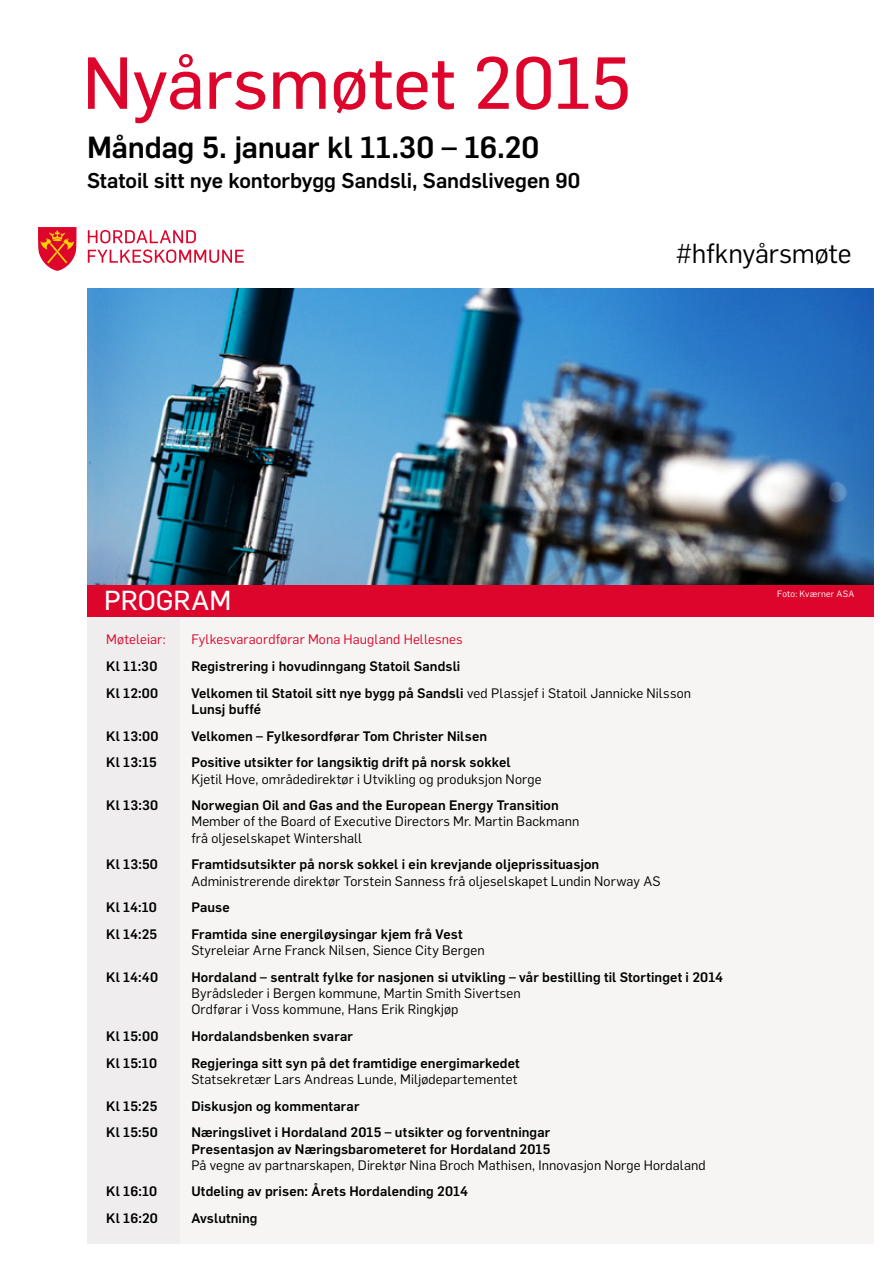
<style>
.page{position:relative;width:893px;height:1263px;background:#fff}
.page>*{position:absolute;margin:0;border:0;box-sizing:border-box;transform-origin:0 0}
.t1{font:72px "Flama Basic";color:#dd052b}
.t2{font:500 30px "Flama";letter-spacing:-.005em;color:#000}
.t3{font:27px "Flama";letter-spacing:-.005em;color:#000}
.t4{font:27px "Flama Basic";color:#fff}
.t5{font:500 21px "Flama";letter-spacing:-.005em;color:#000}
.t6{font:500 13.5px/16.2px "Flama";letter-spacing:.01em;color:#000}
.t7{font:13.5px/16.2px "Flama";letter-spacing:.01em;color:#000}
.t8{font:13.5px "Flama";letter-spacing:.01em;color:#dd052b}
.t9{font:9px "Flama";letter-spacing:.02em;color:#fff}
.s1{font-weight:400}
</style>
<div class="page">
<div style="left:88px;top:603px;width:786px;height:641px;background:#f6f5f3"></div>
<div style="left:88px;top:608px;width:92px;height:636px;background:#efeded"></div>
<img style="left:88px;top:288px;width:786px;height:297px">
<svg style="left:88px;top:230px;width:108px;height:13px"></svg>
<svg style="left:88px;top:249px;width:156px;height:14px"></svg>
<svg style="left:38px;top:227px;width:38px;height:44px;background:#e64844"></svg>
<div style="left:88px;top:585px;width:786px;height:32px;background:#dd052b"></div>
<h1 class="t1" style="left:82px;top:33px;width:550px">Nyårsmøtet 2015</h1>
<h2 class="t2" style="left:87px;top:126px;width:454px">Måndag 5. januar kl 11.30 – 16.20</h2>
<h3 class="t5" style="left:87px;top:166px;width:495px">Statoil sitt nye kontorbygg Sandsli, Sandslivegen 90</h3>
<h3 class="t3" style="left:676px;top:235px;width:177px">#hfknyårsmøte</h3>
<h3 class="t4" style="left:104px;top:581px;width:129px">PROGRAM</h3>
<p class="t9" style="left:777px;top:588px;width:79px">Foto: Kværner ASA</p>
<p class="t8" style="left:106px;top:630px;width:61px">Møteleiar:</p>
<p class="t8" style="left:191px;top:630px;width:273px">Fylkesvaraordførar Mona Haugland Hellesnes</p>
<p class="t6" style="left:106px;top:657px;width:53px">Kl 11:30</p>
<p class="t6" style="left:191px;top:657px;width:271px">Registrering i hovudinngang Statoil Sandsli</p>
<p class="t6" style="left:106px;top:684px;width:54px">Kl 12:00</p>
<p class="t6" style="left:191px;top:684px;width:501px">Velkomen til Statoil sitt nye bygg på Sandsli <span class="s1">ved Plassjef i Statoil Jannicke Nilsson<br></span>Lunsj buffé</p>
<p class="t6" style="left:106px;top:727px;width:54px">Kl 13:00</p>
<p class="t6" style="left:191px;top:727px;width:297px">Velkomen – Fylkesordførar Tom Christer Nilsen</p>
<p class="t6" style="left:106px;top:753px;width:52px">Kl 13:15</p>
<p class="t6" style="left:191px;top:753px;width:321px">Positive utsikter for langsiktig drift på norsk sokkel</p>
<p class="t7" style="left:191px;top:770px;width:352px">Kjetil Hove, områdedirektør i Utvikling og produksjon Norge</p>
<p class="t6" style="left:106px;top:796px;width:53px">Kl 13:30</p>
<p class="t6" style="left:191px;top:796px;width:369px">Norwegian Oil and Gas and the European Energy Transition</p>
<p class="t7" style="left:191px;top:813px;width:389px">Member of the Board of Executive Directors Mr. Martin Backmann frå oljeselskapet Wintershall</p>
<p class="t6" style="left:106px;top:855px;width:53px">Kl 13:50</p>
<p class="t6" style="left:191px;top:855px;width:409px">Framtidsutsikter på norsk sokkel i ein krevjande oljeprissituasjon</p>
<p class="t7" style="left:191px;top:872px;width:471px">Administrerende direktør Torstein Sanness frå oljeselskapet Lundin Norway AS</p>
<p class="t6" style="left:106px;top:898px;width:52px">Kl 14:10</p>
<p class="t6" style="left:191px;top:898px;width:40px">Pause</p>
<p class="t6" style="left:106px;top:925px;width:53px">Kl 14:25</p>
<p class="t6" style="left:191px;top:925px;width:273px">Framtida sine energiløysingar kjem frå Vest</p>
<p class="t7" style="left:191px;top:941px;width:295px">Styreleiar Arne Franck Nilsen, Sience City Bergen</p>
<p class="t6" style="left:106px;top:968px;width:53px">Kl 14:40</p>
<p class="t6" style="left:191px;top:968px;width:533px">Hordaland – sentralt fylke for nasjonen si utvikling – vår bestilling til Stortinget i 2014</p>
<p class="t7" style="left:191px;top:984px;width:331px">Byrådsleder i Bergen kommune, Martin Smith Sivertsen<br>Ordførar i Voss kommune, Hans Erik Ringkjøp</p>
<p class="t6" style="left:106px;top:1027px;width:54px">Kl 15:00</p>
<p class="t6" style="left:191px;top:1027px;width:163px">Hordalandsbenken svarar</p>
<p class="t6" style="left:106px;top:1054px;width:52px">Kl 15:10</p>
<p class="t6" style="left:191px;top:1054px;width:330px">Regjeringa sitt syn på det framtidige energimarkedet</p>
<p class="t7" style="left:191px;top:1070px;width:328px">Statsekretær Lars Andreas Lunde, Miljødepartementet</p>
<p class="t6" style="left:106px;top:1097px;width:53px">Kl 15:25</p>
<p class="t6" style="left:191px;top:1097px;width:170px">Diskusjon og kommentarar</p>
<p class="t6" style="left:106px;top:1123px;width:53px">Kl 15:50</p>
<p class="t6" style="left:191px;top:1123px;width:361px">Næringslivet i Hordaland 2015 – utsikter og forventningar<br>Presentasjon av Næringsbarometeret for Hordaland 2015</p>
<p class="t7" style="left:191px;top:1156px;width:516px">På vegne av partnarskapen, Direktør Nina Broch Mathisen, Innovasjon Norge Hordaland</p>
<p class="t6" style="left:106px;top:1182px;width:52px">Kl 16:10</p>
<p class="t6" style="left:191px;top:1182px;width:278px">Utdeling av prisen: Årets Hordalending 2014</p>
<p class="t6" style="left:106px;top:1209px;width:53px">Kl 16:20</p>
<p class="t6" style="left:191px;top:1209px;width:68px">Avslutning</p>
</div>
